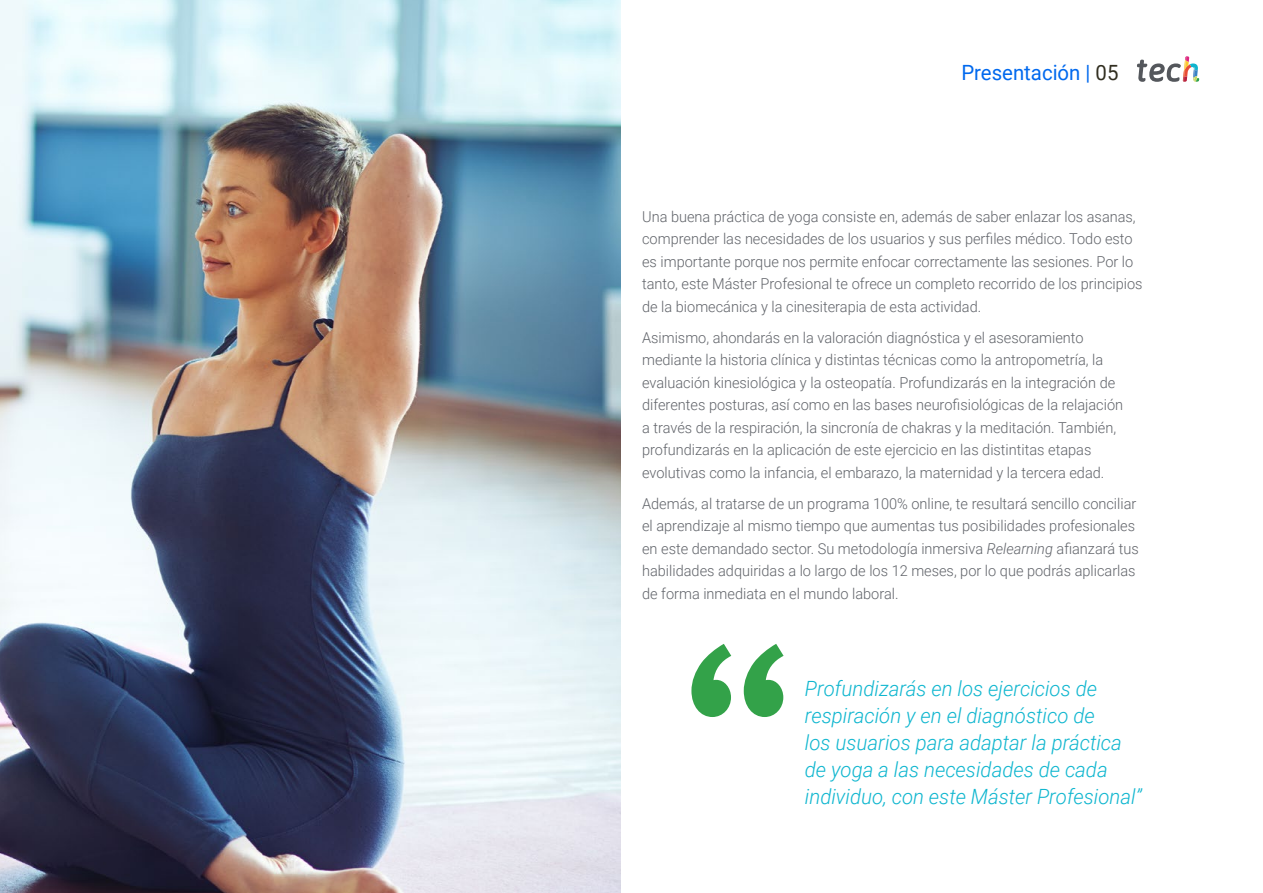
<style>
.page{position:relative;width:1263px;height:893px;background:#fff}
.page>*{position:absolute;margin:0;border:0;box-sizing:border-box;transform-origin:0 0}
.t1{font:italic 300 21px/27px "Roboto";color:#0fb6cf}
.t2{font:21px "Roboto";color:#0169ee}
.t3{font:300 15px/22.5px "Roboto";color:#61646a}
.s1{color:#312e20}
.s2{font-style:italic}
</style>
<div class="page">
<svg style="left:691px;top:644px;width:92px;height:73px"></svg>
<img style="left:0;top:0;width:621px;height:893px">
<svg style="left:1137px;top:56px;width:62px;height:26px"></svg>
<h1 class="t2" style="left:961px;top:57px;width:159px">Presentación | <span class="s1">05</span></h1>
<p class="t3" style="left:642px;top:204px;width:502px">Una buena práctica de yoga consiste en, además de saber enlazar los asanas, comprender las necesidades de los usuarios y sus perfiles médico. Todo esto es importante porque nos permite enfocar correctamente las sesiones. Por lo tanto, este Máster Profesional te ofrece un completo recorrido de los principios de la biomecánica y la cinesiterapia de esta actividad.</p>
<p class="t3" style="left:642px;top:325px;width:482px">Asimismo, ahondarás en la valoración diagnóstica y el asesoramiento mediante la historia clínica y distintas técnicas como la antropometría, la evaluación kinesiológica y la osteopatía. Profundizarás en la integración de diferentes posturas, así como en las bases neurofisiológicas de la relajación a través de la respiración, la sincronía de chakras y la meditación. También, profundizarás en la aplicación de este ejercicio en las distintitas etapas evolutivas como la infancia, el embarazo, la maternidad y la tercera edad.</p>
<p class="t3" style="left:642px;top:491px;width:498px">Además, al tratarse de un programa 100% online, te resultará sencillo conciliar el aprendizaje al mismo tiempo que aumentas tus posibilidades profesionales en este demandado sector. Su metodología inmersiva <span class="s2">Relearning</span> afianzará tus habilidades adquiridas a lo largo de los 12 meses, por lo que podrás aplicarlas de forma inmediata en el mundo laboral.</p>
<h1 class="t1" style="left:805px;top:674px;width:338px">Profundizarás en los ejercicios de respiración y en el diagnóstico de<br>los usuarios para adaptar la práctica de yoga a las necesidades de cada individuo, con este Máster Profesional”</h1>
</div>
